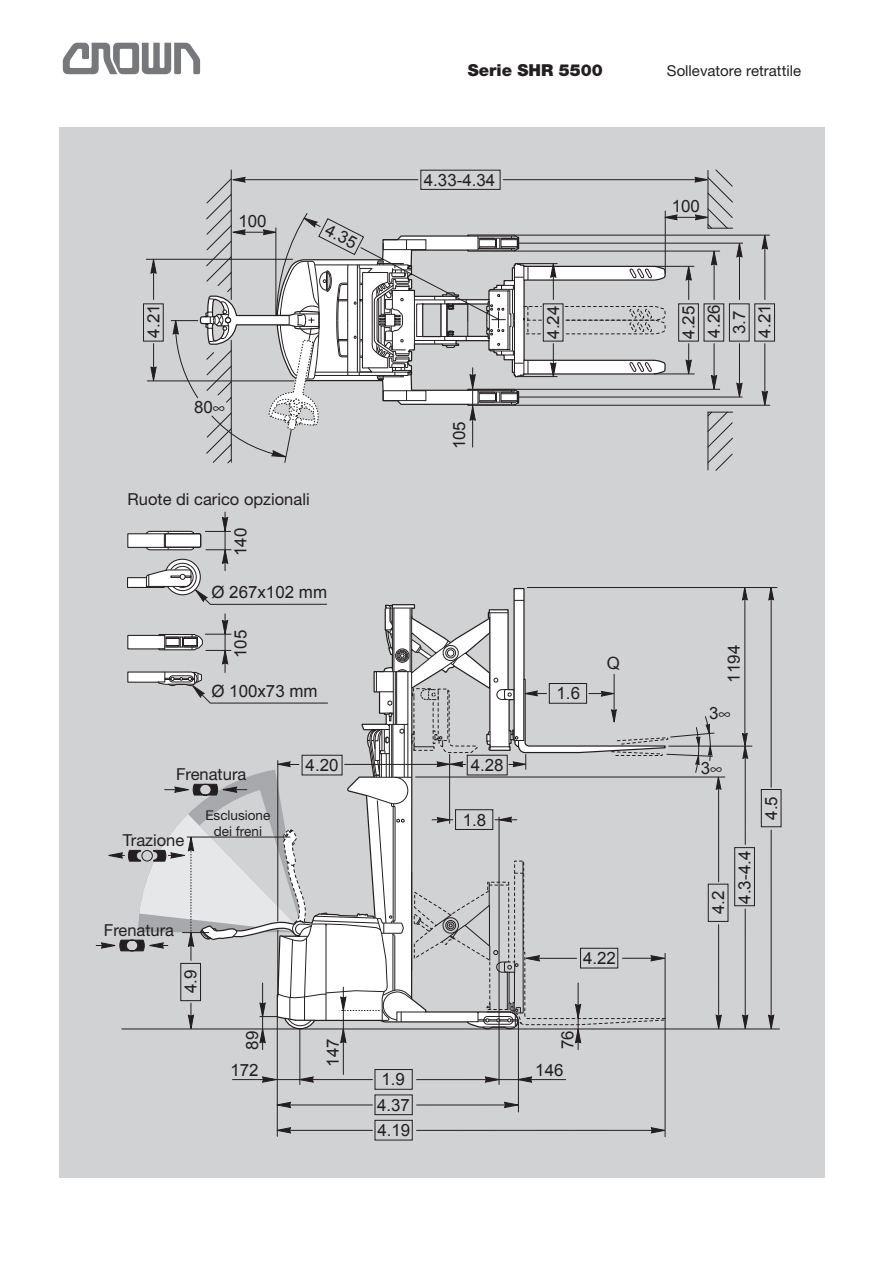
<style>
.page{position:relative;width:893px;height:1263px;background:#fff}
.page>*{position:absolute;margin:0;border:0;box-sizing:border-box;transform-origin:0 0}
.t1{font:63px "Crownlogo TT";color:#76787b}
.t2{font:16.95px/25.3px "Arial";color:#231f20}
.t3{font:16.5px "Helvetica Neue";color:#231f20}
.t4{font:900 16.5px "Helvetica Neue";color:#231f20}
.t5{font:15px "Helvetica Neue";color:#231f20}
.t6{font:13.5px/16.2px "Helvetica Neue";color:#231f20;text-align:center}
</style>
<div class="page">
<div style="left:60px;top:128px;width:765px;height:1050px;background:#d1d2d4"></div>
<svg style="left:541px;top:234px;width:125px;height:171px"></svg>
<svg style="left:629px;top:361px;width:24px;height:12px"></svg>
<svg style="left:629px;top:268px;width:24px;height:11px"></svg>
<hr style="left:146px;top:259px;width:147px;height:1px;background:#231f20">
<hr style="left:147px;top:381px;width:147px;height:1px;background:#231f20">
<hr style="left:514px;top:251px;width:206px;height:1px;background:#231f20">
<hr style="left:514px;top:235px;width:255px;height:1px;background:#231f20">
<hr style="left:654px;top:266px;width:40px;height:1px;background:#231f20">
<hr style="left:654px;top:374px;width:40px;height:1px;background:#231f20">
<hr style="left:514px;top:389px;width:206px;height:1px;background:#231f20">
<hr style="left:514px;top:405px;width:256px;height:1px;background:#231f20">
<svg style="left:151px;top:259px;width:5px;height:41px"></svg>
<svg style="left:151px;top:344px;width:5px;height:37px"></svg>
<div style="left:143px;top:303px;width:21px;height:38px;border:1px solid #231f20"></div>
<svg style="left:686px;top:266px;width:5px;height:34px"></svg>
<svg style="left:686px;top:344px;width:5px;height:30px"></svg>
<svg style="left:550px;top:264px;width:6px;height:36px"></svg>
<svg style="left:550px;top:344px;width:6px;height:32px"></svg>
<svg style="left:737px;top:383px;width:5px;height:14px"></svg>
<svg style="left:737px;top:244px;width:5px;height:13px"></svg>
<hr style="left:739px;top:256px;width:1px;height:44px;background:#231f20">
<hr style="left:739px;top:344px;width:1px;height:41px;background:#231f20">
<div style="left:729px;top:303px;width:20px;height:38px;border:1px solid #231f20"></div>
<svg style="left:711px;top:375px;width:6px;height:14px"></svg>
<svg style="left:711px;top:251px;width:6px;height:14px"></svg>
<hr style="left:714px;top:263px;width:1px;height:37px;background:#231f20">
<hr style="left:714px;top:344px;width:1px;height:34px;background:#231f20">
<div style="left:704px;top:303px;width:20px;height:38px;border:1px solid #231f20"></div>
<svg style="left:762px;top:391px;width:6px;height:14px"></svg>
<svg style="left:762px;top:235px;width:6px;height:14px"></svg>
<hr style="left:764px;top:246px;width:1px;height:54px;background:#231f20">
<hr style="left:764px;top:344px;width:1px;height:49px;background:#231f20">
<div style="left:754px;top:303px;width:21px;height:38px;border:1px solid #231f20"></div>
<div style="left:420px;top:170px;width:80px;height:20px;border:1px solid #231f20"></div>
<hr style="left:665px;top:211px;width:1px;height:62px;background:#231f20">
<svg style="left:665px;top:169px;width:68px;height:60px"></svg>
<svg style="left:707px;top:411px;width:26px;height:60px"></svg>
<hr style="left:503px;top:179px;width:195px;height:1px;background:#231f20">
<hr style="left:519px;top:243px;width:224px;height:1px;background:#231f20">
<hr style="left:519px;top:397px;width:223px;height:1px;background:#231f20">
<div style="left:678px;top:303px;width:21px;height:38px;border:1px solid #231f20"></div>
<div style="left:543px;top:303px;width:20px;height:38px;border:1px solid #231f20"></div>
<hr style="left:518px;top:263px;width:39px;height:1px;background:#231f20">
<hr style="left:518px;top:376px;width:39px;height:1px;background:#231f20">
<svg style="left:171px;top:177px;width:370px;height:287px"></svg>
<svg style="left:564px;top:306px;width:102px;height:29px"></svg>
<hr style="left:231px;top:170px;width:1px;height:130px;background:#231f20">
<hr style="left:231px;top:340px;width:1px;height:122px;background:#231f20">
<hr style="left:527px;top:587px;width:250px;height:1px;background:#231f20">
<hr style="left:122px;top:1029px;width:658px;height:1px;background:#231f20">
<hr style="left:668px;top:746px;width:84px;height:1px;background:#231f20">
<hr style="left:744px;top:589px;width:1px;height:152px;background:#231f20">
<hr style="left:225px;top:512px;width:1px;height:59px;background:#231f20">
<hr style="left:417px;top:1079px;width:149px;height:1px;background:#231f20">
<hr style="left:233px;top:1079px;width:139px;height:1px;background:#231f20">
<hr style="left:417px;top:1130px;width:237px;height:1px;background:#231f20">
<hr style="left:289px;top:1130px;width:83px;height:1px;background:#231f20">
<div style="left:375px;top:1120px;width:38px;height:20px;border:1px solid #231f20"></div>
<hr style="left:417px;top:1104px;width:90px;height:1px;background:#231f20">
<hr style="left:288px;top:1104px;width:84px;height:1px;background:#231f20">
<div style="left:375px;top:1094px;width:38px;height:21px;border:1px solid #231f20"></div>
<div style="left:375px;top:1069px;width:38px;height:21px;border:1px solid #231f20"></div>
<hr style="left:277px;top:1017px;width:1px;height:119px;background:#231f20">
<hr style="left:299px;top:1028px;width:1px;height:56px;background:#231f20">
<hr style="left:499px;top:817px;width:1px;height:267px;background:#231f20">
<svg style="left:299px;top:1077px;width:14px;height:5px"></svg>
<svg style="left:485px;top:1077px;width:14px;height:5px"></svg>
<svg style="left:504px;top:1102px;width:14px;height:6px"></svg>
<svg style="left:277px;top:1102px;width:14px;height:6px"></svg>
<svg style="left:277px;top:1127px;width:14px;height:6px"></svg>
<svg style="left:651px;top:1127px;width:14px;height:6px"></svg>
<hr style="left:518px;top:1021px;width:1px;height:91px;background:#231f20">
<hr style="left:665px;top:953px;width:1px;height:184px;background:#231f20">
<svg style="left:518px;top:1077px;width:14px;height:5px"></svg>
<svg style="left:262px;top:1077px;width:14px;height:5px"></svg>
<div style="left:734px;top:847px;width:21px;height:59px;border:1px solid #231f20"></div>
<div style="left:761px;top:789px;width:20px;height:38px;border:1px solid #231f20"></div>
<hr style="left:745px;top:909px;width:1px;height:113px;background:#231f20">
<hr style="left:745px;top:749px;width:1px;height:95px;background:#231f20">
<hr style="left:771px;top:589px;width:1px;height:198px;background:#231f20">
<hr style="left:771px;top:830px;width:1px;height:194px;background:#231f20">
<hr style="left:343px;top:987px;width:1px;height:87px;background:#231f20">
<hr style="left:578px;top:983px;width:1px;height:66px;background:#231f20">
<hr style="left:262px;top:983px;width:1px;height:66px;background:#231f20">
<svg style="left:742px;top:588px;width:5px;height:12px"></svg>
<svg style="left:742px;top:733px;width:6px;height:25px"></svg>
<svg style="left:742px;top:1015px;width:6px;height:14px"></svg>
<hr style="left:415px;top:777px;width:310px;height:1px;background:#231f20">
<svg style="left:769px;top:588px;width:5px;height:12px"></svg>
<svg style="left:768px;top:1015px;width:6px;height:14px"></svg>
<svg style="left:96px;top:517px;width:625px;height:526px"></svg>
<h1 class="t1" style="left:60px;top:16px;width:150px">C</h1>
<p class="t4" style="left:468px;top:64px;width:137px">Serie SHR 5500</p>
<p class="t5" style="left:667px;top:65px;width:136px">Sollevatore retrattile</p>
<p class="t2" style="left:141px;top:338px;width:34px;rotate:-90deg">4.21</p>
<p class="t2" style="left:238px;top:209px;width:30px">100</p>
<p class="t2" style="left:194px;top:395px;width:32px">80∞</p>
<p class="t2" style="left:332px;top:218px;width:34px;rotate:27deg">4.35</p>
<p class="t3" style="left:128px;top:493px;width:184px">Ruote di carico opzionali</p>
<p class="t2" style="left:228px;top:556px;width:30px;rotate:-90deg">140</p>
<p class="t2" style="left:211px;top:580px;width:117px">Ø 267x102 mm</p>
<p class="t2" style="left:228px;top:658px;width:30px;rotate:-90deg">105</p>
<p class="t2" style="left:211px;top:678px;width:108px">Ø 100x73 mm</p>
<p class="t3" style="left:176px;top:769px;width:72px">Frenatura</p>
<p class="t6" style="left:205px;top:808px;width:67px">Esclusione dei freni</p>
<p class="t3" style="left:123px;top:834px;width:63px">Trazione</p>
<p class="t2" style="left:306px;top:752px;width:34px">4.20</p>
<p class="t2" style="left:424px;top:168px;width:73px">4.33-4.34</p>
<p class="t2" style="left:447px;top:449px;width:30px;rotate:-90deg">105</p>
<p class="t2" style="left:471px;top:752px;width:34px">4.28</p>
<p class="t2" style="left:463px;top:807px;width:25px">1.8</p>
<p class="t3" style="left:104px;top:924px;width:72px">Frenatura</p>
<p class="t2" style="left:178px;top:993px;width:25px;rotate:-90deg">4.9</p>
<p class="t2" style="left:240px;top:1050px;width:20px;rotate:-90deg">89</p>
<p class="t2" style="left:230px;top:1057px;width:30px">172</p>
<p class="t2" style="left:320px;top:1067px;width:30px;rotate:-90deg">147</p>
<p class="t2" style="left:381px;top:1067px;width:25px">1.9</p>
<p class="t2" style="left:377px;top:1092px;width:34px">4.37</p>
<p class="t2" style="left:377px;top:1118px;width:34px">4.19</p>
<p class="t2" style="left:672px;top:194px;width:30px">100</p>
<p class="t2" style="left:541px;top:339px;width:34px;rotate:-90deg">4.24</p>
<p class="t2" style="left:676px;top:339px;width:34px;rotate:-90deg">4.25</p>
<p class="t2" style="left:701px;top:338px;width:34px;rotate:-90deg">4.26<br>3.7<br>4.21</p>
<p class="t2" style="left:557px;top:681px;width:25px">1.6</p>
<p class="t2" style="left:607px;top:650px;width:15px">Q</p>
<p class="t2" style="left:721px;top:682px;width:39px;rotate:-90deg">1194</p>
<p class="t2" style="left:709px;top:701px;width:23px">3∞</p>
<p class="t2" style="left:583px;top:946px;width:34px">4.22</p>
<p class="t2" style="left:701px;top:756px;width:23px">3∞</p>
<p class="t2" style="left:706px;top:914px;width:25px;rotate:-90deg">4.2</p>
<p class="t2" style="left:732px;top:903px;width:54px;rotate:-90deg">4.3-4.4</p>
<p class="t2" style="left:759px;top:820px;width:25px;rotate:-90deg">4.5</p>
<p class="t2" style="left:555px;top:1049px;width:20px;rotate:-90deg">76</p>
<p class="t2" style="left:535px;top:1057px;width:30px">146</p>
</div>
